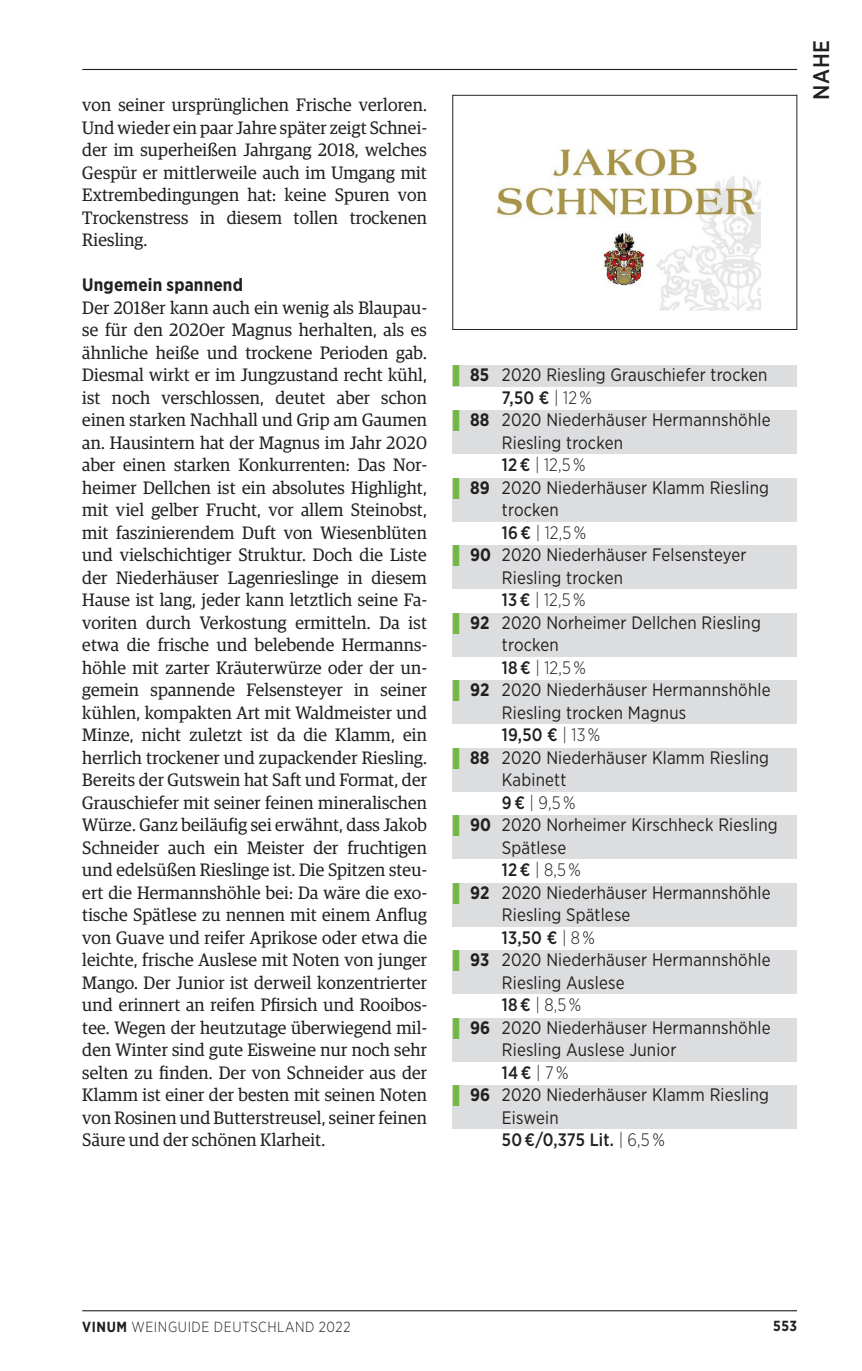
<style>
.page{position:relative;width:862px;height:1371px;background:#fff}
.page>*{position:absolute;margin:0;border:0;box-sizing:border-box;transform-origin:0 0}
.t1{font:500 22.5px "Gotham Narrow";color:#231f20}
.t2{font:18px/22.5px "Guardian Egyp";letter-spacing:.01em;color:#231f20;text-align:justify}
.t3{font:18px "Gotham Narrow";letter-spacing:.01em;color:#231f20;scale:.96 1}
.t4{font:300 18px "Gotham Narrow";letter-spacing:.01em;color:#231f20;scale:.95 1}
.t5{font:500 18px "Gotham Narrow";letter-spacing:.01em;color:#231f20;scale:.95 1}
.t6{font:700 18px "Gotham Narrow";letter-spacing:.01em;color:#231f20}
.t7{font:300 14.62px "Gotham Narrow";letter-spacing:.04em;color:#231f20;scale:.96 1}
.t8{font:700 14.62px "Gotham Narrow";color:#231f20;scale:.96 1}
.s1{color:#73b743}
.s2{font-weight:700}
.s3{font-weight:300}
.s4{font-weight:500}
</style>
<div class="page">
<hr style="left:82px;top:1310px;width:714px;height:1px;background:#231f20">
<div style="left:452px;top:365px;width:345px;height:21px;background:#dcdddf"></div>
<div style="left:452px;top:410px;width:345px;height:44px;background:#dcdddf"></div>
<div style="left:452px;top:478px;width:345px;height:43px;background:#dcdddf"></div>
<div style="left:452px;top:545px;width:345px;height:44px;background:#dcdddf"></div>
<div style="left:452px;top:613px;width:345px;height:43px;background:#dcdddf"></div>
<div style="left:452px;top:680px;width:345px;height:44px;background:#dcdddf"></div>
<div style="left:452px;top:748px;width:345px;height:43px;background:#dcdddf"></div>
<div style="left:452px;top:815px;width:345px;height:44px;background:#dcdddf"></div>
<div style="left:452px;top:883px;width:345px;height:43px;background:#dcdddf"></div>
<div style="left:452px;top:950px;width:345px;height:44px;background:#dcdddf"></div>
<div style="left:452px;top:1018px;width:345px;height:43px;background:#dcdddf"></div>
<div style="left:452px;top:1085px;width:345px;height:44px;background:#dcdddf"></div>
<svg style="left:452px;top:95px;width:345px;height:235px"></svg>
<hr style="left:82px;top:69px;width:715px;height:1px;background:#231f20">
<p class="t2" style="left:82px;top:92px;width:346px">von seiner ursprünglichen Frische verloren.<br>Und wieder ein paar Jahre später zeigt Schnei&shy;der im superheißen Jahrgang 2018, welches Gespür er mittlerweile auch im Umgang mit Extrembedingungen hat: keine Spuren von Trockenstress in diesem tollen trockenen Riesling.</p>
<p class="t6" style="left:82px;top:273px;width:162px">Ungemein spannend</p>
<p class="t2" style="left:82px;top:295px;width:346px">Der 2018er kann auch ein wenig als Blaupau&shy;se für den 2020er Magnus herhalten, als es ähnliche heiße und trockene Perioden gab.<br>Diesmal wirkt er im Jungzustand recht kühl, ist noch verschlossen, deutet aber schon einen starken Nachhall und Grip am Gaumen an. Hausintern hat der Magnus im Jahr 2020 aber einen starken Konkurrenten: Das Nor&shy;heimer Dellchen ist ein absolutes Highlight, mit viel gelber Frucht, vor allem Steinobst, mit faszinierendem Duft von Wiesenblüten und vielschichtiger Struktur. Doch die Liste der Niederhäuser Lagenrieslinge in diesem Hause ist lang, jeder kann letztlich seine Fa&shy;voriten durch Verkostung ermitteln. Da ist etwa die frische und belebende Hermanns&shy;höhle mit zarter Kräuterwürze oder der un&shy;gemein spannende Felsensteyer in seiner kühlen, kompakten Art mit Waldmeister und Minze, nicht zuletzt ist da die Klamm, ein herrlich trockener und zupackender Riesling.<br>Bereits der Gutswein hat Saft und Format, der Grauschiefer mit seiner feinen mineralischen Würze. Ganz beiläufig sei erwähnt, dass Jakob Schneider auch ein Meister der fruchtigen und edelsüßen Rieslinge ist. Die Spitzen steu&shy;ert die Hermannshöhle bei: Da wäre die exo&shy;tische Spätlese zu nennen mit einem Anflug von Guave und reifer Aprikose oder etwa die leichte, frische Auslese mit Noten von junger Mango. Der Junior ist derweil konzentrierter und erinnert an reifen Pfirsich und Rooibos&shy;tee. Wegen der heutzutage überwiegend mil&shy;den Winter sind gute Eisweine nur noch sehr selten zu finden. Der von Schneider aus der Klamm ist einer der besten mit seinen Noten von Rosinen und Butterstreusel, seiner feinen Säure und der schönen Klarheit.</p>
<p class="t3" style="left:452px;top:364px;width:329px"><span class="s1">❚</span> <span class="s2">85</span> 2020 Riesling Grauschiefer trocken</p>
<p class="t5" style="left:502px;top:386px;width:96px">7,50 € <span class="s3">| 12 %</span></p>
<p class="t3" style="left:452px;top:409px;width:333px"><span class="s1">❚</span> <span class="s2">88</span> 2020 Niederhäuser Hermannshöhle</p>
<p class="t3" style="left:502px;top:431px;width:128px">Riesling trocken</p>
<p class="t4" style="left:502px;top:454px;width:90px"><span class="s4">12 €</span> | 12,5 %</p>
<p class="t3" style="left:452px;top:476px;width:331px"><span class="s1">❚</span> <span class="s2">89</span> 2020 Niederhäuser Klamm Riesling</p>
<p class="t3" style="left:502px;top:499px;width:61px">trocken</p>
<p class="t4" style="left:502px;top:521px;width:90px"><span class="s4">16 €</span> | 12,5 %</p>
<p class="t3" style="left:452px;top:544px;width:308px"><span class="s1">❚</span> <span class="s2">90</span> 2020 Niederhäuser Felsensteyer</p>
<p class="t3" style="left:502px;top:566px;width:128px">Riesling trocken</p>
<p class="t4" style="left:502px;top:589px;width:90px"><span class="s4">13 €</span> | 12,5 %</p>
<p class="t3" style="left:452px;top:611px;width:323px"><span class="s1">❚</span> <span class="s2">92</span> 2020 Norheimer Dellchen Riesling</p>
<p class="t3" style="left:502px;top:634px;width:61px">trocken</p>
<p class="t4" style="left:502px;top:656px;width:90px"><span class="s4">18 €</span> | 12,5 %</p>
<p class="t3" style="left:452px;top:679px;width:333px"><span class="s1">❚</span> <span class="s2">92</span> 2020 Niederhäuser Hermannshöhle</p>
<p class="t3" style="left:502px;top:701px;width:193px">Riesling trocken Magnus</p>
<p class="t5" style="left:502px;top:723px;width:105px">19,50 € <span class="s3">| 13 %</span></p>
<p class="t3" style="left:452px;top:746px;width:331px"><span class="s1">❚</span> <span class="s2">88</span> 2020 Niederhäuser Klamm Riesling</p>
<p class="t3" style="left:502px;top:769px;width:69px">Kabinett</p>
<p class="t4" style="left:502px;top:791px;width:79px"><span class="s4">9 €</span> | 9,5 %</p>
<p class="t3" style="left:452px;top:814px;width:340px"><span class="s1">❚</span> <span class="s2">90</span> 2020 Norheimer Kirschheck Riesling</p>
<p class="t3" style="left:502px;top:836px;width:68px">Spätlese</p>
<p class="t4" style="left:502px;top:859px;width:85px"><span class="s4">12 €</span> | 8,5 %</p>
<p class="t3" style="left:452px;top:881px;width:333px"><span class="s1">❚</span> <span class="s2">92</span> 2020 Niederhäuser Hermannshöhle</p>
<p class="t3" style="left:502px;top:904px;width:135px">Riesling Spätlese</p>
<p class="t5" style="left:502px;top:926px;width:99px">13,50 € <span class="s3">| 8 %</span></p>
<p class="t3" style="left:452px;top:949px;width:333px"><span class="s1">❚</span> <span class="s2">93</span> 2020 Niederhäuser Hermannshöhle</p>
<p class="t3" style="left:502px;top:971px;width:129px">Riesling Auslese</p>
<p class="t4" style="left:502px;top:994px;width:85px"><span class="s4">18 €</span> | 8,5 %</p>
<p class="t3" style="left:452px;top:1016px;width:333px"><span class="s1">❚</span> <span class="s2">96</span> 2020 Niederhäuser Hermannshöhle</p>
<p class="t3" style="left:502px;top:1039px;width:183px">Riesling Auslese Junior</p>
<p class="t5" style="left:502px;top:1061px;width:72px">14 € <span class="s3">| 7 %</span></p>
<p class="t3" style="left:452px;top:1084px;width:331px"><span class="s1">❚</span> <span class="s2">96</span> 2020 Niederhäuser Klamm Riesling</p>
<p class="t3" style="left:502px;top:1106px;width:61px">Eiswein</p>
<p class="t5" style="left:502px;top:1128px;width:173px">50 €/0,375 Lit. <span class="s3">| 6,5 %</span></p>
<p class="t1" style="left:806px;top:100px;width:61px;rotate:-90deg">NAHE</p>
<p class="t7" style="left:82px;top:1317px;width:281px"><span class="s2">VINUM</span> WEINGUIDE DEUTSCHLAND 2022</p>
<p class="t8" style="left:773px;top:1316px;width:27px">553</p>
</div>
